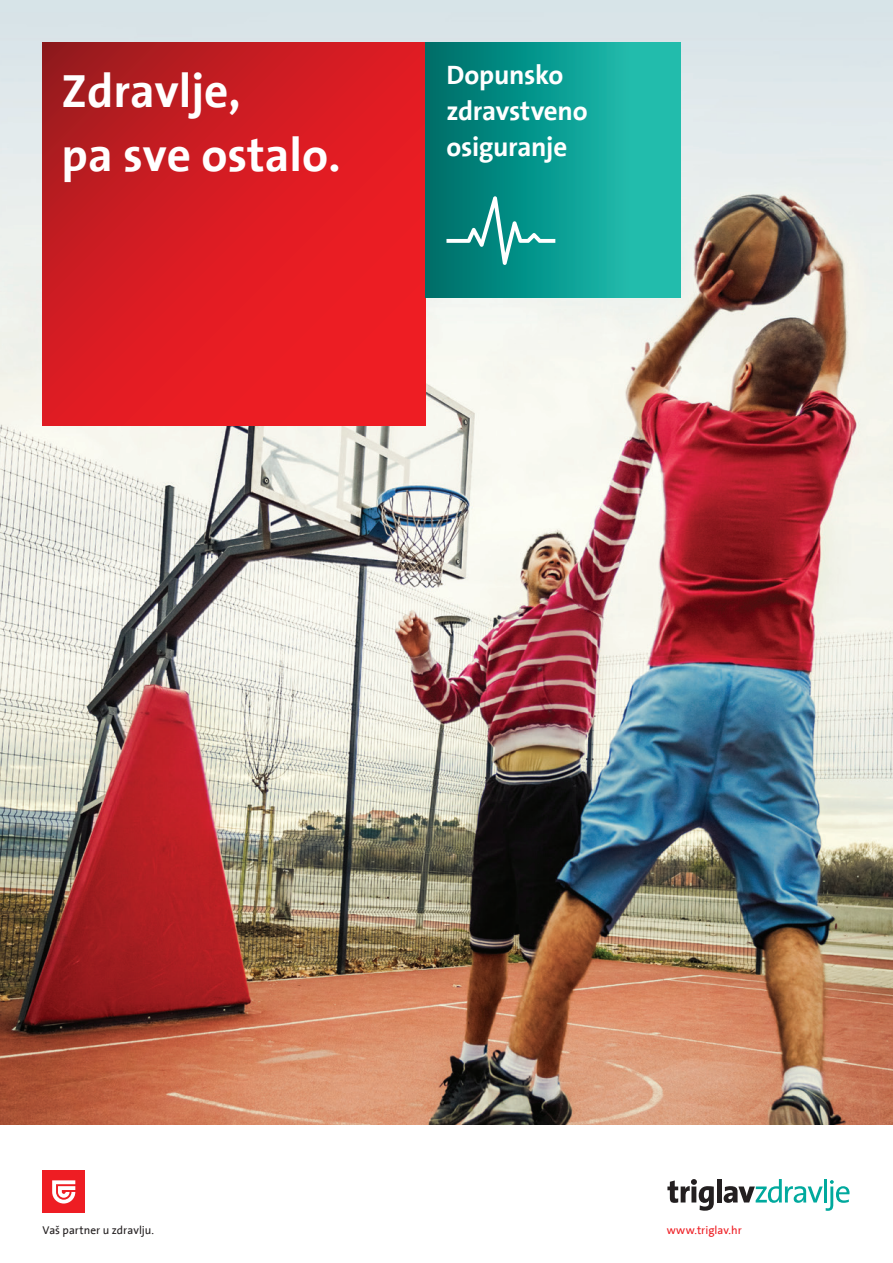
<style>
.page{position:relative;width:893px;height:1263px;background:#fff}
.page>*{position:absolute;margin:0;border:0;box-sizing:border-box;transform-origin:0 0}
.t1{font:700 47.25px/63.8px "Triglav The Sans";color:#fff}
.Triglav_body{font:700 27px/36px "Triglav The Sans";letter-spacing:-.01em;color:#fff}
.Triglav_drobni_tisk{font:11.4px "Triglav The Sans";color:#231f20}
.Triglav_drobni_tisk-2{font:11.4px "Triglav The Sans";color:#ee1d23}
</style>
<div class="page">
<img style="left:0;top:0;width:893px;height:1125px">
<svg style="left:43px;top:43px;width:382px;height:382px;background:#d81c22"></svg>
<div style="left:425px;top:43px;width:255px;height:255px;background:linear-gradient(to right,#006e6a,#25c8b7)"></div>
<div style="left:43px;top:1171px;width:42px;height:42px;background:#ee1d23"></div>
<svg style="left:52px;top:1180px;width:23px;height:23px"></svg>
<svg style="left:446px;top:196px;width:109px;height:69px;background:#229891"></svg>
<svg style="left:667px;top:1179px;width:47px;height:32px"></svg>
<hr style="left:717px;top:1179px;width:4px;height:23px;background:#231f20">
<svg style="left:724px;top:1179px;width:125px;height:32px"></svg>
<h1 class="t1" style="left:62px;top:60px;width:280px">Zdravlje,<br>pa sve ostalo.</h1>
<p class="Triglav_body" style="left:446px;top:57px;width:143px">Dopunsko zdravstveno osiguranje</p>
<p class="Triglav_drobni_tisk" style="left:43px;top:1224px;width:113px">Vaš partner u zdravlju.</p>
<p class="Triglav_drobni_tisk-2" style="left:667px;top:1224px;width:77px">www.triglav.hr</p>
</div>
